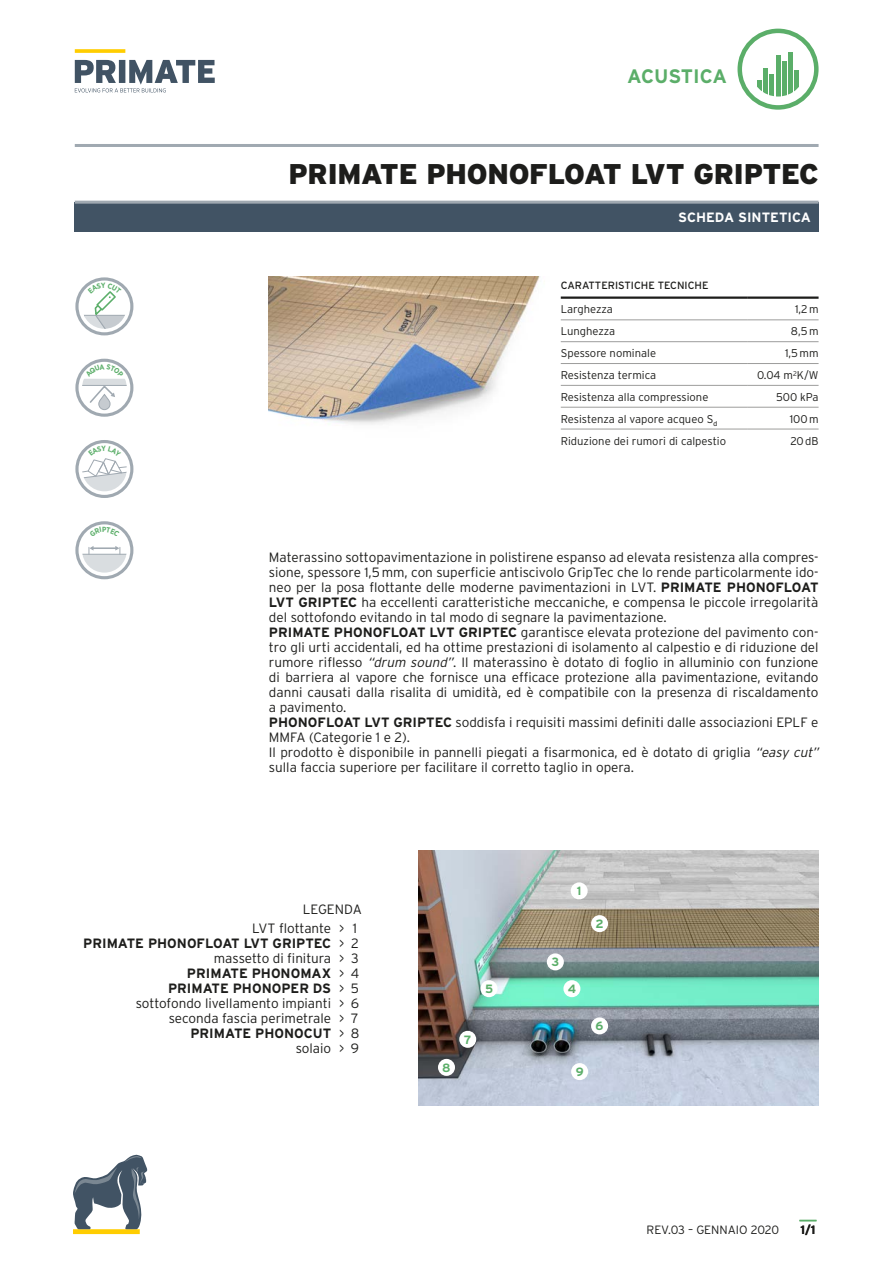
<style>
.page{position:relative;width:893px;height:1263px;background:#fff}
.page>*{position:absolute;margin:0;border:0;box-sizing:border-box;transform-origin:0 0}
.t1{font:900 28.5px "Interstate";letter-spacing:-.01em;color:#1d1d1b}
.t2{font:700 19.5px "Interstate";letter-spacing:-.01em;color:#5bae69}
.t3{font:300 13.5px/15px "Interstate";color:#1d1d1b}
.t4{font:700 13.5px/15px "Interstate";color:#1d1d1b;text-align:right}
.t5{font:700 13.5px "Interstate";color:#fff}
.t6{font:300 12px "Interstate";color:#1d1d1b}
.t7{font:700 12px "Interstate";color:#5bae69}
.t8{font:700 12px "Interstate";color:#1d1d1b}
.t9{font:300 11.25px "Interstate";color:#1d1d1b}
.t10{font:10.5px "Interstate";color:#1d1d1b}
.s1{font-weight:700}
.s2{font-style:italic}
</style>
<div class="page">
<div style="left:74px;top:202px;width:745px;height:30px;background:#415364"></div>
<hr style="left:75px;top:201px;width:744px;height:3px;background:#a0a9b1">
<hr style="left:75px;top:144px;width:744px;height:3px;background:#a0a9b1">
<svg style="left:75px;top:49px;width:50px;height:4px"></svg>
<svg style="left:75px;top:60px;width:140px;height:32px"></svg>
<div style="left:737px;top:29px;width:82px;height:81px;border:4px solid #5bae69;border-radius:50%"></div>
<svg style="left:757px;top:80px;width:5px;height:11px"></svg>
<div style="left:763px;top:69px;width:5px;height:28px;background:#5bae69"></div>
<hr style="left:770px;top:74px;width:4px;height:23px;background:#5bae69">
<hr style="left:776px;top:55px;width:4px;height:42px;background:#5bae69">
<hr style="left:782px;top:61px;width:4px;height:36px;background:#5bae69">
<div style="left:788px;top:53px;width:5px;height:44px;background:#5bae69"></div>
<svg style="left:794px;top:70px;width:5px;height:22px"></svg>
<img style="left:419px;top:850px;width:400px;height:256px">
<div style="left:571px;top:882px;width:17px;height:17px;background:#fff;border-radius:50%"></div>
<div style="left:591px;top:915px;width:17px;height:17px;background:#fff;border-radius:50%"></div>
<div style="left:547px;top:953px;width:17px;height:17px;background:#fff;border-radius:50%"></div>
<div style="left:563px;top:980px;width:17px;height:17px;background:#fff;border-radius:50%"></div>
<div style="left:591px;top:1017px;width:17px;height:17px;background:#fff;border-radius:50%"></div>
<div style="left:571px;top:1063px;width:17px;height:17px;background:#fff;border-radius:50%"></div>
<div style="left:459px;top:1031px;width:17px;height:17px;background:#fff;border-radius:50%"></div>
<div style="left:438px;top:1059px;width:17px;height:17px;background:#fff;border-radius:50%"></div>
<div style="left:480px;top:980px;width:17px;height:17px;background:#fff;border-radius:50%"></div>
<img style="left:269px;top:276px;width:271px;height:149px">
<div style="left:75px;top:359px;width:58px;height:58px;border:3px solid #a0a9b1;border-radius:50%"></div>
<div style="left:75px;top:440px;width:58px;height:58px;border:3px solid #a0a9b1;border-radius:50%"></div>
<div style="left:75px;top:521px;width:58px;height:58px;border:3px solid #a0a9b1;border-radius:50%"></div>
<svg style="left:82px;top:546px;width:45px;height:27px"></svg>
<div style="left:75px;top:277px;width:58px;height:58px;border:3px solid #a0a9b1;border-radius:50%"></div>
<hr style="left:561px;top:296px;width:187px;height:3px;background:#1d1d1b">
<hr style="left:748px;top:296px;width:71px;height:3px;background:#1d1d1b">
<hr style="left:561px;top:319px;width:187px;height:1px;background:#9d9d9c">
<hr style="left:748px;top:319px;width:71px;height:1px;background:#9d9d9c">
<hr style="left:561px;top:341px;width:187px;height:1px;background:#9d9d9c">
<hr style="left:748px;top:341px;width:71px;height:1px;background:#9d9d9c">
<hr style="left:561px;top:363px;width:187px;height:1px;background:#9d9d9c">
<hr style="left:748px;top:363px;width:71px;height:1px;background:#9d9d9c">
<hr style="left:561px;top:385px;width:187px;height:1px;background:#9d9d9c">
<hr style="left:748px;top:385px;width:71px;height:1px;background:#9d9d9c">
<hr style="left:561px;top:407px;width:187px;height:1px;background:#9d9d9c">
<hr style="left:748px;top:407px;width:71px;height:1px;background:#9d9d9c">
<hr style="left:561px;top:429px;width:187px;height:1px;background:#9d9d9c">
<hr style="left:748px;top:429px;width:71px;height:1px;background:#9d9d9c">
<div style="left:73px;top:1229px;width:67px;height:5px;background:#ffcd00"></div>
<svg style="left:73px;top:1154px;width:75px;height:75px"></svg>
<svg style="left:799px;top:1220px;width:17px;height:1px"></svg>
<svg style="left:82px;top:364px;width:45px;height:46px"></svg>
<svg style="left:82px;top:445px;width:45px;height:46px"></svg>
<svg style="left:89px;top:527px;width:31px;height:3px"></svg>
<svg style="left:83px;top:283px;width:44px;height:46px"></svg>
<h2 class="t2" style="left:627px;top:65px;width:102px">ACUSTICA</h2>
<h1 class="t1" style="left:288px;top:157px;width:532px">PRIMATE PHONOFLOAT LVT GRIPTEC</h1>
<p class="t5" style="left:678px;top:210px;width:134px">SCHEDA SINTETICA</p>
<p class="t10" style="left:561px;top:280px;width:149px">CARATTERISTICHE TECNICHE</p>
<p class="t9" style="left:561px;top:303px;width:54px">Larghezza</p>
<p class="t9" style="left:795px;top:303px;width:25px">1,2m</p>
<p class="t9" style="left:561px;top:325px;width:56px">Lunghezza</p>
<p class="t9" style="left:791px;top:325px;width:29px">8,5m</p>
<p class="t9" style="left:561px;top:347px;width:97px">Spessore nominale</p>
<p class="t9" style="left:785px;top:347px;width:35px">1,5mm</p>
<p class="t9" style="left:561px;top:369px;width:97px">Resistenza termica</p>
<p class="t9" style="left:757px;top:369px;width:63px">0.04 m<sup>2</sup>K/W</p>
<p class="t9" style="left:561px;top:390px;width:149px">Resistenza alla compressione</p>
<p class="t9" style="left:776px;top:390px;width:44px">500 kPa</p>
<p class="t9" style="left:561px;top:412px;width:158px">Resistenza al vapore acqueo S<sub>d</sub></p>
<p class="t9" style="left:790px;top:412px;width:30px">100m</p>
<p class="t9" style="left:561px;top:434px;width:167px">Riduzione dei rumori di calpestio</p>
<p class="t9" style="left:790px;top:434px;width:30px">20dB</p>
<p class="t3" style="left:269px;top:550px;width:551px">Materassino sottopavimentazione in polistirene espanso ad elevata resistenza alla compres&shy;sione, spessore 1,5mm, con superficie antiscivolo GripTec che lo rende particolarmente ido&shy;neo per la posa flottante delle moderne pavimentazioni in LVT. <span class="s1">PRIMATE PHONOFLOAT LVT GRIPTEC</span> ha eccellenti caratteristiche meccaniche, e compensa le piccole irregolarità del sottofondo evitando in tal modo di segnare la pavimentazione.<br><span class="s1">PRIMATE PHONOFLOAT LVT GRIPTEC</span> garantisce elevata protezione del pavimento con&shy;tro gli urti accidentali, ed ha ottime prestazioni di isolamento al calpestio e di riduzione del rumore riflesso <span class="s2">“drum sound”</span>. Il materassino è dotato di foglio in alluminio con funzione di barriera al vapore che fornisce una efficace protezione alla pavimentazione, evitando danni causati dalla risalita di umidità, ed è compatibile con la presenza di riscaldamento a pavimento.<br><span class="s1">PHONOFLOAT LVT GRIPTEC</span> soddisfa i requisiti massimi definiti dalle associazioni EPLF e MMFA (Categorie 1 e 2).<br>Il prodotto è disponibile in pannelli piegati a fisarmonica, ed è dotato di griglia <span class="s2">“easy cut” </span>sulla faccia superiore per facilitare il corretto taglio in opera.</p>
<p class="t3" style="left:252px;top:899px;width:111px;line-height:19.4px;text-indent:50px">LEGENDA<br>LVT flottante</p>
<p class="t4" style="left:83px;top:936px;width:249px">PRIMATE PHONOFLOAT LVT GRIPTEC</p>
<p class="t3" style="left:214px;top:951px;width:119px">massetto di finitura</p>
<p class="t4" style="left:168px;top:966px;width:165px">PRIMATE PHONOMAX<br>PRIMATE PHONOPER DS</p>
<p class="t3" style="left:136px;top:996px;width:197px;text-align:right">sottofondo livellamento impianti seconda fascia perimetrale</p>
<p class="t4" style="left:190px;top:1026px;width:142px">PRIMATE PHONOCUT</p>
<p class="t3" style="left:296px;top:1041px;width:37px">solaio</p>
<p class="t3" style="left:339px;top:921px;width:7px;text-align:justify">&gt; &gt; &gt; &gt; &gt; &gt; &gt; &gt; &gt;</p>
<p class="t3" style="left:351px;top:921px;width:10px">1<br>2<br>3<br>4<br>5<br>6<br>7<br>8<br>9</p>
<p class="t7" style="left:485px;top:982px;width:10px">5</p>
<p class="t7" style="left:442px;top:1061px;width:10px">8</p>
<p class="t7" style="left:464px;top:1032px;width:9px">7</p>
<p class="t7" style="left:577px;top:884px;width:6px">1</p>
<p class="t7" style="left:551px;top:955px;width:9px">3</p>
<p class="t7" style="left:568px;top:982px;width:10px">4</p>
<p class="t7" style="left:595px;top:917px;width:10px">2</p>
<p class="t7" style="left:596px;top:1019px;width:9px">6</p>
<p class="t7" style="left:576px;top:1065px;width:9px">9</p>
<p class="t6" style="left:646px;top:1223px;width:134px">REV.03 – GENNAIO 2020</p>
<p class="t8" style="left:801px;top:1223px;width:16px">1/1</p>
</div>
